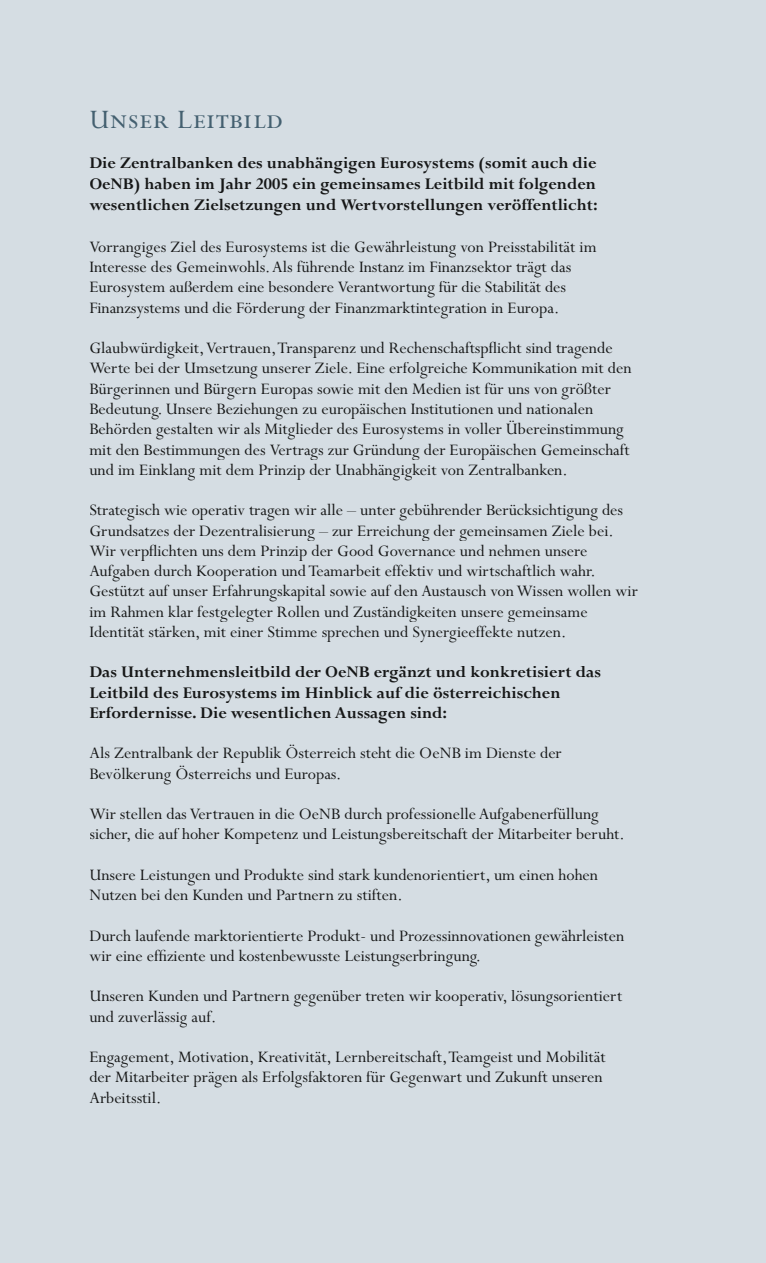
<style>
.page{position:relative;width:766px;height:1263px;background:#fff}
.page>*{position:absolute;margin:0;border:0;box-sizing:border-box;transform-origin:0 0}
.t1{font:30px "Perpetua Sc Oe NB";letter-spacing:.02em;color:#446070}
.t2{font:18px/20.2px "Perpetua Regular Oe NB";color:#161717}
.t3{font:700 18px/21px "Perpetua";color:#161717;text-align:justify}
</style>
<div class="page">
<div style="left:0;top:0;width:765px;height:1263px;background:#d5dde3"></div>
<h1 class="t1" style="left:89px;top:104px;width:195px">Unser Leitbild</h1>
<p class="t3" style="left:89px;top:153px;width:509px">Die Zentralbanken des unabhängigen Eurosystems (somit auch die OeNB) haben im Jahr 2005 ein gemeinsames Leitbild mit folgenden wesentlichen Zielsetzungen und Wertvorstellungen veröffentlicht:</p>
<p class="t2" style="left:89px;top:237px;width:508px">Vorrangiges Ziel des Eurosystems ist die Gewährleistung von Preisstabilität im Inte resse des Gemeinwohls. Als führende Instanz im Finanzsektor trägt das Eurosystem außerdem eine besondere Verantwortung für die Stabilität des Finanzsystems und die Förderung der Finanzmarktintegration in Europa.</p>
<p class="t2" style="left:89px;top:339px;width:543px">Glaubwürdigkeit, Vertrauen, Transparenz und Rechenschaftspflicht sind tragende Werte bei der Umsetzung unserer Ziele. Eine erfolgreiche Kommunikation mit den Bürgerinnen und Bürgern Europas sowie mit den Medien ist für uns von größter Bedeutung. Unsere Beziehungen zu europäischen Institutionen und nationalen Behörden gestalten wir als Mitglieder des Eurosystems in voller Übereinstimmung mit den Bestimmungen des Vertrags zur Gründung der Europäischen Gemeinschaft und im Einklang mit dem Prinzip der Unabhängigkeit von Zentralbanken.</p>
<p class="t2" style="left:89px;top:501px;width:550px">Strategisch wie operativ tragen wir alle – unter gebührender Berücksichtigung des Grundsatzes der Dezentralisierung – zur Erreichung der gemeinsamen Ziele bei.<br>Wir verpflichten uns dem Prinzip der Good Governance und nehmen unsere Aufgaben durch Kooperation und Teamarbeit effektiv und wirtschaftlich wahr.<br>Gestützt auf unser Erfahrungskapital sowie auf den Austausch von Wissen wollen wir im Rahmen klar festgelegter Rollen und Zuständigkeiten unsere gemeinsame Identität stärken, mit einer Stimme sprechen und Synergieeffekte nutzen.</p>
<p class="t3" style="left:89px;top:662px;width:513px;line-height:20.2px;text-align:left">Das Unternehmensleitbild der OeNB ergänzt und konkretisiert das<br>Leitbild des Eurosystems im Hinblick auf die österreichischen<br>Erfordernisse. Die wesentlichen Aussagen sind:</p>
<p class="t2" style="left:89px;top:744px;width:474px">Als Zentralbank der Republik Österreich steht die OeNB im Dienste der<br>Bevölkerung Österreichs und Europas.</p>
<p class="t2" style="left:89px;top:804px;width:536px">Wir stellen das Vertrauen in die OeNB durch professionelle Aufgabenerfüllung sicher, die auf hoher Kompetenz und Leistungsbereitschaft der Mitarbeiter beruht.</p>
<p class="t2" style="left:89px;top:865px;width:510px">Unsere Leistungen und Produkte sind stark kundenorientiert, um einen hohen<br>Nutzen bei den Kunden und Partnern zu stiften.</p>
<p class="t2" style="left:89px;top:926px;width:536px">Durch laufende marktorientierte Produkt- und Prozessinnovationen gewährleisten wir eine effiziente und kostenbewusste Leistungserbringung.</p>
<p class="t2" style="left:89px;top:987px;width:534px">Unseren Kunden und Partnern gegenüber treten wir kooperativ, lösungsorientiert und zuverlässig auf.</p>
<p class="t2" style="left:89px;top:1047px;width:517px">Engagement, Motivation, Kreativität, Lernbereitschaft, Teamgeist und Mobilität der Mitarbeiter prägen als Erfolgsfaktoren für Gegenwart und Zukunft unseren<br>Arbeitsstil.</p>
</div>
